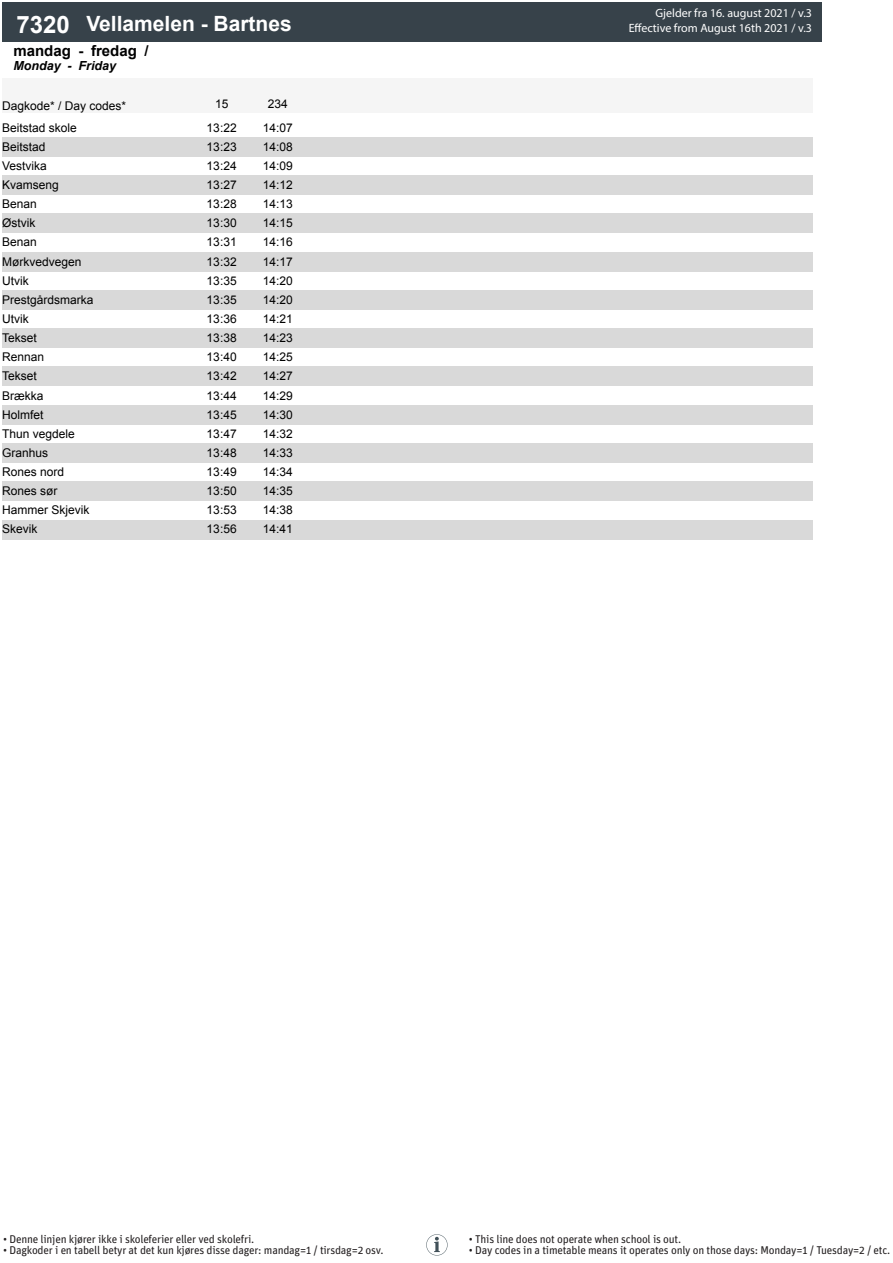
<style>
.page{position:relative;width:893px;height:1263px;background:#fff}
.page>*{position:absolute;margin:0;border:0;box-sizing:border-box;transform-origin:0 0}
.t1{font:700 21px "Arial";color:#fff}
.t2{font:700 15px "Arial";color:#000}
.t3{font:italic 700 12.45px "Arial";color:#000}
.t4{font:12px "Arial";color:#000}
.t5{font:12px/14.4px "Myriad Pro";color:#fff;text-align:right}
.t6{font:11.25px "Unit Pro";letter-spacing:-.02em;color:#231f20}
.s1{font-size:24px}
</style>
<div class="page">
<div style="left:2px;top:137px;width:811px;height:19px;background:#d9d9d9"></div>
<div style="left:2px;top:176px;width:811px;height:19px;background:#d9d9d9"></div>
<div style="left:2px;top:214px;width:811px;height:19px;background:#d9d9d9"></div>
<div style="left:2px;top:252px;width:811px;height:19px;background:#d9d9d9"></div>
<div style="left:2px;top:290px;width:811px;height:19px;background:#d9d9d9"></div>
<div style="left:2px;top:329px;width:811px;height:19px;background:#d9d9d9"></div>
<div style="left:2px;top:367px;width:811px;height:19px;background:#d9d9d9"></div>
<div style="left:2px;top:405px;width:811px;height:19px;background:#d9d9d9"></div>
<div style="left:2px;top:443px;width:811px;height:20px;background:#d9d9d9"></div>
<div style="left:2px;top:482px;width:811px;height:19px;background:#d9d9d9"></div>
<div style="left:2px;top:520px;width:811px;height:19px;background:#d9d9d9"></div>
<div style="left:2px;top:78px;width:192px;height:34px;background:#f5f5f5"></div>
<div style="left:194px;top:78px;width:56px;height:34px;background:#f5f5f5"></div>
<div style="left:250px;top:78px;width:56px;height:34px;background:#f5f5f5"></div>
<div style="left:306px;top:78px;width:56px;height:34px;background:#f5f5f5"></div>
<div style="left:362px;top:78px;width:57px;height:34px;background:#f5f5f5"></div>
<div style="left:419px;top:78px;width:56px;height:34px;background:#f5f5f5"></div>
<div style="left:475px;top:78px;width:56px;height:34px;background:#f5f5f5"></div>
<div style="left:531px;top:78px;width:56px;height:34px;background:#f5f5f5"></div>
<div style="left:587px;top:78px;width:57px;height:34px;background:#f5f5f5"></div>
<div style="left:644px;top:78px;width:56px;height:34px;background:#f5f5f5"></div>
<div style="left:700px;top:78px;width:56px;height:34px;background:#f5f5f5"></div>
<div style="left:756px;top:78px;width:57px;height:34px;background:#f5f5f5"></div>
<div style="left:2px;top:2px;width:82px;height:40px;background:#37424a"></div>
<div style="left:84px;top:2px;width:738px;height:40px;background:#37424a"></div>
<svg style="left:426px;top:1234px;width:22px;height:21px"></svg>
<p class="t1" style="left:16px;top:9px;width:277px"><span class="s1">7320</span> Vellamelen - Bartnes</p>
<p class="t2" style="left:13px;top:40px;width:137px">mandag - fredag /</p>
<p class="t3" style="left:13px;top:57px;width:104px">Monday - Friday</p>
<p class="t4" style="left:2px;top:98px;width:126px">Dagkode* / Day codes*</p>
<p class="t4" style="left:215px;top:96px;width:15px">15</p>
<p class="t4" style="left:268px;top:96px;width:22px">234</p>
<p class="t4" style="left:2px;top:119px;width:76px">Beitstad skole</p>
<p class="t4" style="left:207px;top:119px;width:32px">13:22</p>
<p class="t4" style="left:263px;top:119px;width:32px">14:07</p>
<p class="t4" style="left:2px;top:138px;width:45px">Beitstad</p>
<p class="t4" style="left:207px;top:138px;width:32px">13:23</p>
<p class="t4" style="left:263px;top:138px;width:32px">14:08</p>
<p class="t4" style="left:2px;top:157px;width:46px">Vestvika</p>
<p class="t4" style="left:207px;top:157px;width:32px">13:24</p>
<p class="t4" style="left:263px;top:157px;width:32px">14:09</p>
<p class="t4" style="left:2px;top:177px;width:58px">Kvamseng</p>
<p class="t4" style="left:207px;top:177px;width:32px">13:27</p>
<p class="t4" style="left:263px;top:177px;width:32px">14:12</p>
<p class="t4" style="left:2px;top:196px;width:36px">Benan</p>
<p class="t4" style="left:207px;top:196px;width:32px">13:28</p>
<p class="t4" style="left:263px;top:196px;width:32px">14:13</p>
<p class="t4" style="left:2px;top:215px;width:35px">Østvik</p>
<p class="t4" style="left:207px;top:215px;width:32px">13:30</p>
<p class="t4" style="left:263px;top:215px;width:32px">14:15</p>
<p class="t4" style="left:2px;top:234px;width:36px">Benan</p>
<p class="t4" style="left:207px;top:234px;width:32px">13:31</p>
<p class="t4" style="left:263px;top:234px;width:32px">14:16</p>
<p class="t4" style="left:2px;top:253px;width:81px">Mørkvedvegen</p>
<p class="t4" style="left:207px;top:253px;width:32px">13:32</p>
<p class="t4" style="left:263px;top:253px;width:32px">14:17</p>
<p class="t4" style="left:2px;top:272px;width:28px">Utvik</p>
<p class="t4" style="left:207px;top:272px;width:32px">13:35</p>
<p class="t4" style="left:263px;top:272px;width:32px">14:20</p>
<p class="t4" style="left:2px;top:291px;width:93px">Prestgårdsmarka</p>
<p class="t4" style="left:207px;top:291px;width:32px">13:35</p>
<p class="t4" style="left:263px;top:291px;width:32px">14:20</p>
<p class="t4" style="left:2px;top:310px;width:28px">Utvik</p>
<p class="t4" style="left:207px;top:310px;width:32px">13:36</p>
<p class="t4" style="left:263px;top:310px;width:32px">14:21</p>
<p class="t4" style="left:2px;top:330px;width:36px">Tekset</p>
<p class="t4" style="left:207px;top:330px;width:32px">13:38</p>
<p class="t4" style="left:263px;top:330px;width:32px">14:23</p>
<p class="t4" style="left:2px;top:349px;width:44px">Rennan</p>
<p class="t4" style="left:207px;top:349px;width:32px">13:40</p>
<p class="t4" style="left:263px;top:349px;width:32px">14:25</p>
<p class="t4" style="left:2px;top:368px;width:36px">Tekset</p>
<p class="t4" style="left:207px;top:368px;width:32px">13:42</p>
<p class="t4" style="left:263px;top:368px;width:32px">14:27</p>
<p class="t4" style="left:2px;top:387px;width:43px">Brækka</p>
<p class="t4" style="left:207px;top:387px;width:32px">13:44</p>
<p class="t4" style="left:263px;top:387px;width:32px">14:29</p>
<p class="t4" style="left:2px;top:406px;width:43px">Holmfet</p>
<p class="t4" style="left:207px;top:406px;width:32px">13:45</p>
<p class="t4" style="left:263px;top:406px;width:32px">14:30</p>
<p class="t4" style="left:2px;top:425px;width:74px">Thun vegdele</p>
<p class="t4" style="left:207px;top:425px;width:32px">13:47</p>
<p class="t4" style="left:263px;top:425px;width:32px">14:32</p>
<p class="t4" style="left:2px;top:444px;width:48px">Granhus</p>
<p class="t4" style="left:207px;top:444px;width:32px">13:48</p>
<p class="t4" style="left:263px;top:444px;width:32px">14:33</p>
<p class="t4" style="left:2px;top:464px;width:64px">Rones nord</p>
<p class="t4" style="left:207px;top:464px;width:32px">13:49</p>
<p class="t4" style="left:263px;top:464px;width:32px">14:34</p>
<p class="t4" style="left:2px;top:483px;width:57px">Rones sør</p>
<p class="t4" style="left:207px;top:483px;width:32px">13:50</p>
<p class="t4" style="left:263px;top:483px;width:32px">14:35</p>
<p class="t4" style="left:2px;top:502px;width:89px">Hammer Skjevik</p>
<p class="t4" style="left:207px;top:502px;width:32px">13:53</p>
<p class="t4" style="left:263px;top:502px;width:32px">14:38</p>
<p class="t4" style="left:2px;top:521px;width:37px">Skevik</p>
<p class="t4" style="left:207px;top:521px;width:32px">13:56</p>
<p class="t4" style="left:263px;top:521px;width:32px">14:41</p>
<p class="t5" style="left:629px;top:6px;width:185px">Gjelder fra 16. august 2021 / v.3<br>Effective from August 16th 2021 / v.3</p>
<p class="t6" style="left:3px;top:1231px;width:253px">• Denne linjen kjører ikke i skoleferier eller ved skolefri.</p>
<p class="t6" style="left:3px;top:1243px;width:382px">• Dagkoder i en tabell betyr at det kun kjøres disse dager: mandag=1 / tirsdag=2 osv.</p>
<p class="t6" style="left:469px;top:1231px;width:214px">• This line does not operate when school is out.</p>
<p class="t6" style="left:469px;top:1243px;width:423px">• Day codes in a timetable means it operates only on those days: Monday=1 / Tuesday=2 / etc.</p>
</div>
